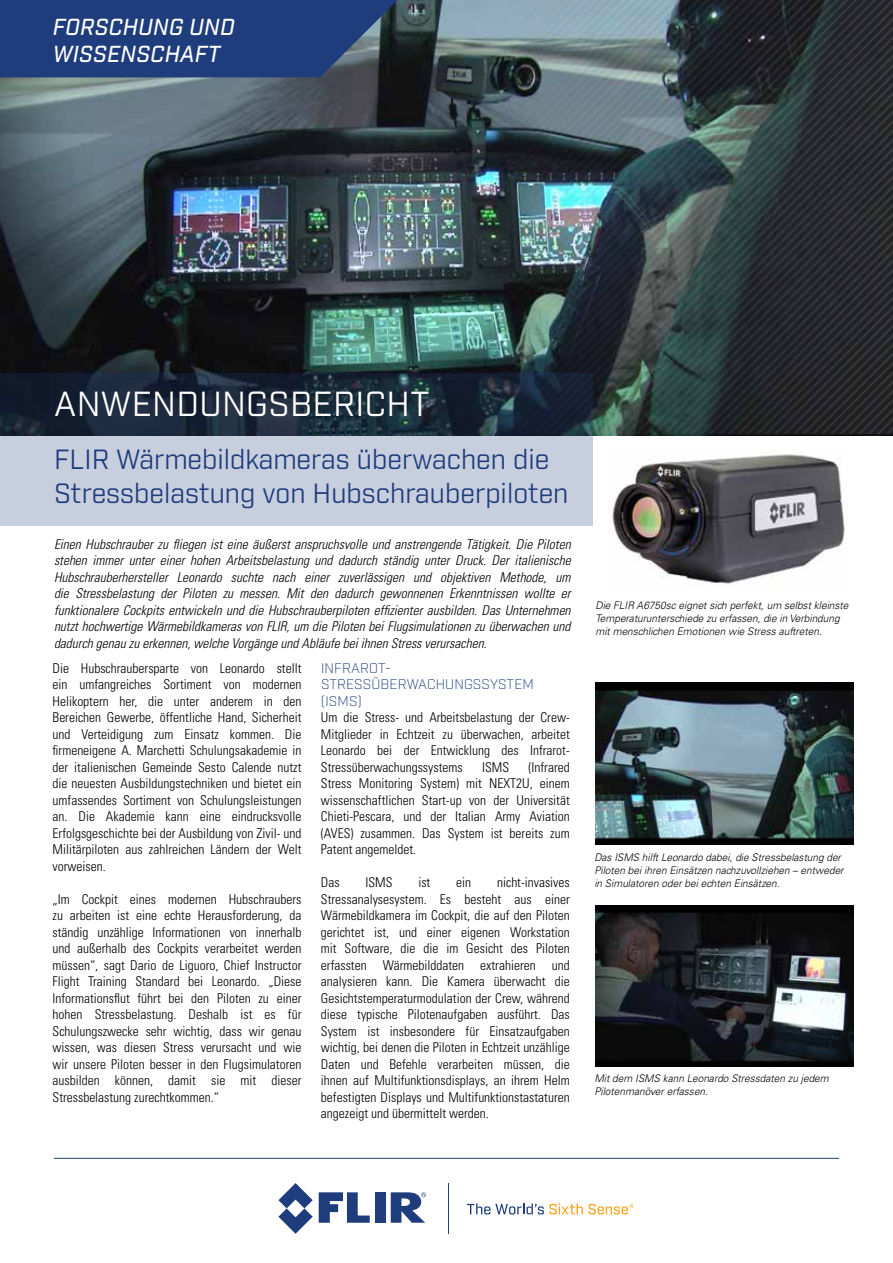
<style>
.page{position:relative;width:893px;height:1263px;background:#fff}
.page>*{position:absolute;margin:0;border:0;box-sizing:border-box;transform-origin:0 0}
.t1{font:33.75px "Industry";letter-spacing:.01em;color:#fff}
.t2{font:27px/34.2px "Industry";color:#1f3d7c}
.t3{font:italic 500 22.5px/27px "Industry";letter-spacing:.01em;color:#fff}
.t4{font:300 condensed 13.5px/16.5px "Univers LT Std";color:#000;text-align:justify}
.t5{font:italic 300 condensed 13.5px/16.5px "Univers LT Std";color:#000;text-align:justify}
.t6{font:300 13.5px/16.5px "Industry";letter-spacing:.01em;color:#1f3d7c}
.t7{font:italic 300 10.5px/12.6px "Univers LT Std";color:#000;scale:.96 1}
</style>
<div class="page">
<img style="left:0;top:0;width:893px;height:435px">
<svg style="left:319px;top:1192px;width:51px;height:31px"></svg>
<div style="left:375px;top:1192px;width:10px;height:31px;background:#1f3d7c"></div>
<svg style="left:278px;top:1183px;width:35px;height:51px"></svg>
<svg style="left:391px;top:1192px;width:35px;height:31px"></svg>
<svg style="left:467px;top:1203px;width:77px;height:11px"></svg>
<svg style="left:550px;top:1203px;width:33px;height:11px"></svg>
<hr style="left:448px;top:1183px;width:1px;height:51px;background:#1f3d7c">
<svg style="left:589px;top:1204px;width:45px;height:10px"></svg>
<svg style="left:0;top:374px;width:593px;height:152px;background:#8892a2"></svg>
<svg style="left:878px;top:0;width:9px;height:434px;background:#282a2d"></svg>
<svg style="left:868px;top:0;width:10px;height:434px;background:#282a2e"></svg>
<svg style="left:859px;top:0;width:9px;height:434px;background:#28292d"></svg>
<svg style="left:850px;top:0;width:9px;height:434px;background:#28292d"></svg>
<svg style="left:841px;top:0;width:9px;height:434px;background:#27292d"></svg>
<svg style="left:831px;top:0;width:10px;height:434px;background:#27292e"></svg>
<svg style="left:822px;top:0;width:9px;height:434px;background:#272a2e"></svg>
<svg style="left:813px;top:0;width:9px;height:434px;background:#262a2e"></svg>
<svg style="left:803px;top:0;width:10px;height:434px;background:#272b2e"></svg>
<svg style="left:794px;top:0;width:9px;height:434px;background:#262b2e"></svg>
<svg style="left:785px;top:0;width:9px;height:434px;background:#262c2f"></svg>
<svg style="left:775px;top:0;width:10px;height:434px;background:#262b2e"></svg>
<svg style="left:766px;top:0;width:9px;height:434px;background:#262c2f"></svg>
<svg style="left:757px;top:0;width:9px;height:434px;background:#282e31"></svg>
<svg style="left:748px;top:0;width:9px;height:434px;background:#293133"></svg>
<svg style="left:738px;top:0;width:10px;height:434px;background:#2c3637"></svg>
<svg style="left:729px;top:0;width:9px;height:434px;background:#2f3c3b"></svg>
<svg style="left:720px;top:0;width:9px;height:434px;background:#2f3e3e"></svg>
<svg style="left:710px;top:0;width:10px;height:434px;background:#324242"></svg>
<svg style="left:701px;top:0;width:9px;height:434px;background:#314342"></svg>
<svg style="left:692px;top:0;width:9px;height:434px;background:#324443"></svg>
<svg style="left:682px;top:0;width:10px;height:434px;background:#374a4b"></svg>
<svg style="left:673px;top:0;width:9px;height:434px;background:#435759"></svg>
<svg style="left:664px;top:0;width:9px;height:434px;background:#4d6062"></svg>
<svg style="left:655px;top:0;width:9px;height:434px;background:#536568"></svg>
<svg style="left:645px;top:0;width:10px;height:434px;background:#536366"></svg>
<svg style="left:636px;top:0;width:9px;height:434px;background:#506063"></svg>
<svg style="left:627px;top:0;width:9px;height:434px;background:#4b5a5f"></svg>
<svg style="left:617px;top:0;width:10px;height:434px;background:#46565b"></svg>
<svg style="left:608px;top:0;width:9px;height:434px;background:#44545b"></svg>
<svg style="left:599px;top:0;width:9px;height:434px;background:#43555d"></svg>
<svg style="left:589px;top:0;width:10px;height:434px;background:#495c64"></svg>
<img style="left:580px;top:0;width:9px;height:434px">
<img style="left:479px;top:0;width:101px;height:434px">
<hr style="left:54px;top:1158px;width:785px;height:1px;background:#1f3d7c">
<img style="left:595px;top:905px;width:259px;height:162px">
<img style="left:595px;top:683px;width:259px;height:161px">
<img style="left:610px;top:454px;width:237px;height:131px">
<svg style="left:0;top:0;width:415px;height:77px;background:#233e75"></svg>
<h3 class="t3" style="left:53px;top:14px;width:183px">FORSCHUNG UND<br>WISSENSCHAFT</h3>
<h1 class="t1" style="left:54px;top:383px;width:377px">ANWENDUNGSBERICHT</h1>
<h2 class="t2" style="left:54px;top:443px;width:516px">FLIR Wärmebildkameras überwachen die<br>Stressbelastung von Hubschrauberpiloten</h2>
<p class="t5" style="left:54px;top:536px;width:518px">Einen Hubschrauber zu fliegen ist eine äußerst anspruchsvolle und anstrengende Tätigkeit. Die Piloten stehen immer unter einer hohen Arbeitsbelastung und dadurch ständig unter Druck. Der italienische Hubschrauberhersteller Leonardo suchte nach einer zuverlässigen und objektiven Methode, um die Stressbelastung der Piloten zu messen. Mit den dadurch gewonnenen Erkenntnissen wollte er funktionalere Cockpits entwickeln und die Hubschrauberpiloten effizienter ausbilden. Das Unternehmen nutzt hochwertige Wärmebildkameras von FLIR, um die Piloten bei Flugsimulationen zu überwachen und dadurch genau zu erkennen, welche Vorgänge und Abläufe bei ihnen Stress verursachen.</p>
<p class="t4" style="left:53px;top:660px;width:250px">Die Hubschraubersparte von Leonardo stellt ein umfangreiches Sortiment von modernen Helikoptern her, die unter anderem in den Bereichen Gewerbe, öffentliche Hand, Sicherheit und Verteidigung zum Einsatz kommen. Die firmeneigene A. Marchetti Schulungsakademie in der italienischen Gemeinde Sesto Calende nutzt die neuesten Ausbildungstechniken und bietet ein umfassendes Sortiment von Schulungsleistungen an. Die Akademie kann eine eindrucksvolle Erfolgsgeschichte bei der Ausbildung von Zivil- und Militärpiloten aus zahlreichen Ländern der Welt vorweisen.</p>
<p class="t4" style="left:53px;top:891px;width:250px">„Im Cockpit eines modernen Hubschraubers zu arbeiten ist eine echte Herausforderung, da ständig unzählige Informationen von innerhalb und außerhalb des Cockpits verarbeitet werden müssen“, sagt Dario de Liguoro, Chief Instructor Flight Training Standard bei Leonardo. „Diese Informationsflut führt bei den Piloten zu einer hohen Stressbelastung. Deshalb ist es für Schulungszwecke sehr wichtig, dass wir genau wissen, was diesen Stress verursacht und wie wir unsere Piloten besser in den Flugsimulatoren ausbilden können, damit sie mit dieser Stressbelastung zurechtkommen.“</p>
<p class="t6" style="left:321px;top:660px;width:214px">INFRAROT-<br>STRESSÜBERWACHUNGSSYSTEM (ISMS)</p>
<p class="t4" style="left:321px;top:709px;width:250px">Um die Stress- und Arbeitsbelastung der Crew-Mitglieder in Echtzeit zu überwachen, arbeitet Leonardo bei der Entwicklung des Infrarot-Stressüberwachungssystems</p>
<p class="t4" style="left:321px;top:759px;width:250px;text-indent:208px">(Infrared Stress Monitoring System) mit NEXT2U, einem wissenschaftlichen Start-up von der Universität Chieti-Pescara, und der Italian Army Aviation (AVES) zusammen. Das System ist bereits zum Patent angemeldet.</p>
<p class="t4" style="left:321px;top:874px;width:20px">Das</p>
<p class="t4" style="left:366px;top:874px;width:28px">ISMS</p>
<p class="t4" style="left:418px;top:874px;width:14px">ist</p>
<p class="t4" style="left:456px;top:874px;width:16px">ein</p>
<p class="t4" style="left:482px;top:759px;width:28px">ISMS</p>
<p class="t4" style="left:321px;top:874px;width:250px;text-indent:176px">nicht-invasives Stressanalysesystem. Es besteht aus einer Wärmebildkamera im Cockpit, die auf den Piloten gerichtet ist, und einer eigenen Workstation mit Software, die die im Gesicht des Piloten erfassten Wärmebilddaten extrahieren und analysieren kann. Die Kamera überwacht die Gesichtstemperaturmodulation der Crew, während diese typische Pilotenaufgaben ausführt. Das System ist insbesondere für Einsatzaufgaben wichtig, bei denen die Piloten in Echtzeit unzählige Daten und Befehle verarbeiten müssen, die ihnen auf Multifunktionsdisplays, an ihrem Helm befestigten Displays und Multifunktionstastaturen angezeigt und übermittelt werden.</p>
<p class="t7" style="left:595px;top:599px;width:265px">Die FLIR A6750sc eignet sich perfekt, um selbst kleinste<br>Temperaturunterschiede zu erfassen, die in Verbindung mit menschlichen Emotionen wie Stress auftreten.</p>
<p class="t7" style="left:594px;top:851px;width:261px">Das ISMS hilft Leonardo dabei, die Stressbelastung der<br>Piloten bei ihren Einsätzen nachzuvollziehen – entweder in Simulatoren oder bei echten Einsätzen.</p>
<p class="t7" style="left:594px;top:1072px;width:246px">Mit dem ISMS kann Leonardo Stressdaten zu jedem<br>Pilotenmanöver erfassen.</p>
</div>
